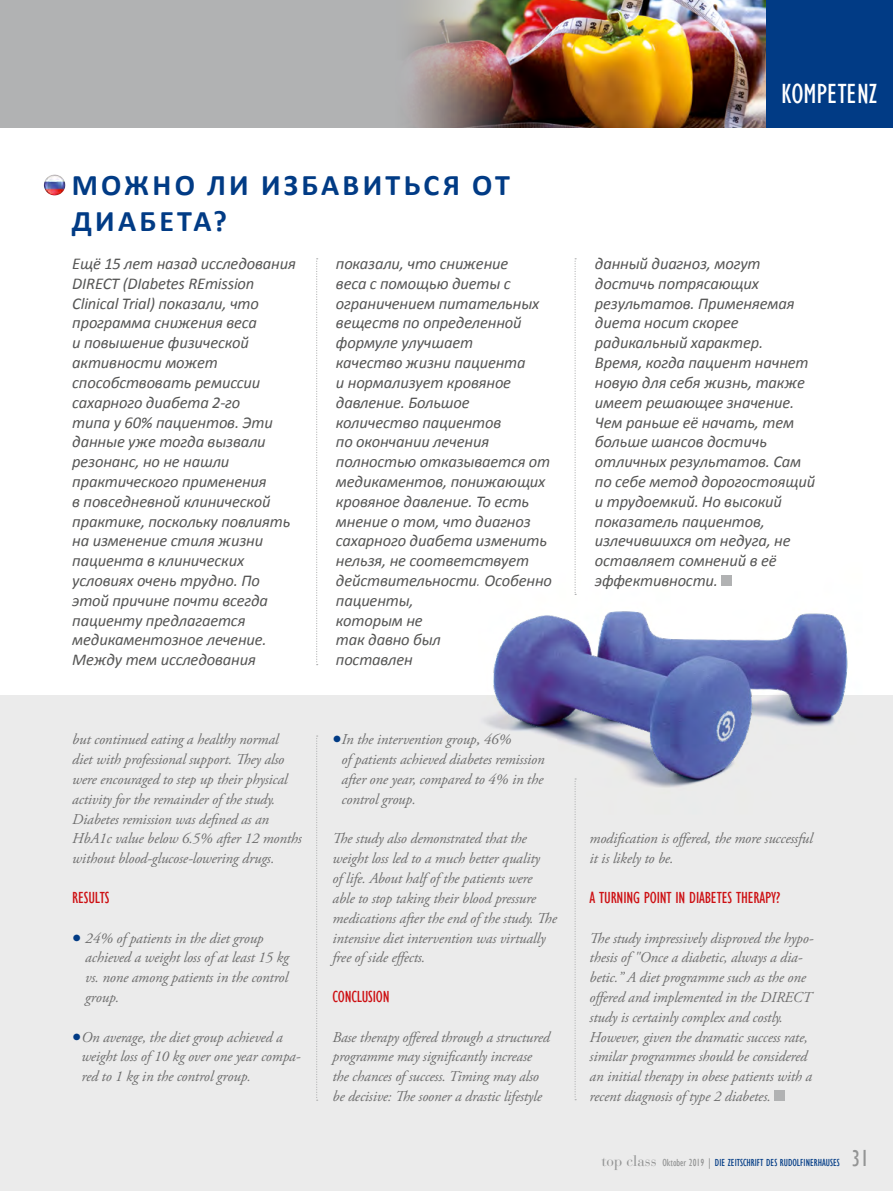
<style>
.page{position:relative;width:893px;height:1191px;background:#fff}
.page>*{position:absolute;margin:0;border:0;box-sizing:border-box;transform-origin:0 0}
.t1{font:700 30px/36px "Calibri";letter-spacing:.11em;color:#013b85}
.t2{font:28.5px "Gill Sans Condensed";color:#fff}
.t3{font:23.4px "Gill Sans Condensed";color:#939494}
.t4{font:italic 16.5px/19.8px "Calibri";letter-spacing:-.01em;color:#565655}
.t5{font:16.5px "Gill Sans Condensed";letter-spacing:-.01em;color:#cd1013}
.t6{font:italic 15px/19.8px "Adobe Garamond Pro";letter-spacing:-.01em;color:#6e6e6e}
.t7{font:10.5px "Gill Sans Condensed";color:#013b85}
.s1{font-style:normal;font-size:24px;color:#013b85}
.s2{font-family:"Bauer Bodoni";font-size:15px;color:#939494}
.s3{color:#939494}
</style>
<div class="page">
<div style="left:0;top:695px;width:893px;height:496px;background:#ebebeb"></div>
<div style="left:0;top:0;width:765px;height:128px;background:#b1b2b3"></div>
<div style="left:765px;top:0;width:128px;height:128px;background:#013b85"></div>
<img style="left:44px;top:174px;width:21px;height:21px;border-radius:11px">
<div style="left:774px;top:1090px;width:11px;height:11px;background:#b1b2b3"></div>
<svg style="left:316px;top:258px;width:2px;height:407px"></svg>
<svg style="left:574px;top:258px;width:2px;height:294px"></svg>
<svg style="left:574px;top:814px;width:2px;height:286px"></svg>
<svg style="left:316px;top:735px;width:2px;height:365px"></svg>
<img style="left:409px;top:0;width:356px;height:128px">
<img style="left:484px;top:552px;width:364px;height:261px">
<h1 class="t1" style="left:72px;top:167px;width:440px">МОЖНО ЛИ ИЗБАВИТЬСЯ ОТ<br>ДИАБЕТА?</h1>
<h2 class="t2" style="left:781px;top:79px;width:97px">KOMPETENZ</h2>
<p class="t4" style="left:72px;top:253px;width:225px">Ещё 15 лет назад исследования<br>DIRECT (DIabetes REmission<br>Clinical Trial) показали, что программа снижения веса<br>и повышение физической активности может способствовать ремиссии сахарного диабета 2-го<br>типа у 60% пациентов. Эти данные уже тогда вызвали резонанс, но не нашли практического применения<br>в повседневной клинической практике, поскольку повлиять на изменение стиля жизни пациента в клинических условиях очень трудно. По этой причине почти всегда пациенту предлагается медикаментозное лечение.<br>Между тем исследования</p>
<p class="t4" style="left:336px;top:253px;width:218px">показали, что снижение<br>веса с помощью диеты с ограничением питательных веществ по определенной формуле улучшает<br>качество жизни пациента<br>и нормализует кровяное давление. Большое количество пациентов<br>по окончании лечения полностью отказывается от медикаментов, понижающих кровяное давление. То есть мнение о том, что диагноз сахарного диабета изменить нельзя, не соответствует действительности. Особенно пациенты,<br>которым не<br>так давно был<br>поставлен</p>
<p class="t4" style="left:595px;top:253px;width:222px">данный диагноз, могут достичь потрясающих результатов. Применяемая диета носит скорее радикальный характер.<br>Время, когда пациент начнет новую для себя жизнь, также имеет решающее значение.<br>Чем раньше её начать, тем больше шансов достичь отличных результатов. Сам по себе метод дорогостоящий и трудоемкий. Но высокий показатель пациентов, излечившихся от недуга, не оставляет сомнений в её эффективности.</p>
<p class="t6" style="left:72px;top:730px;width:231px">but continued eating a healthy normal diet with professional support. They also were encouraged to step up their physical activity for the remainder of the study.<br>Diabetes remission was defined as an HbA1c value below 6.5% after 12 months without blood-glucose-lowering drugs.</p>
<p class="t5" style="left:72px;top:888px;width:39px">RESULTS</p>
<p class="t6" style="left:85px;top:928px;width:205px;text-indent:-13px"><span class="s1">•</span> 24% of patients in the diet group achieved a weight loss of at least 15 kg vs. none among patients in the control group.</p>
<p class="t6" style="left:81px;top:1027px;width:221px;text-indent:-9px"><span class="s1">•</span>On average, the diet group achieved a weight loss of 10 kg over one year compa&shy;red to 1 kg in the control group.</p>
<p class="t6" style="left:342px;top:730px;width:205px;text-indent:-9px"><span class="s1">•</span>In the intervention group, 46%<br>of patients achieved diabetes remission after one year, compared to 4% in the control group.</p>
<p class="t6" style="left:333px;top:829px;width:226px">The study also demonstrated that the weight loss led to a much better quality<br>of life. About half of the patients were able to stop taking their blood pressure medications after the end of the study. The intensive diet intervention was virtually free of side effects.</p>
<p class="t5" style="left:333px;top:987px;width:59px">CONCLUSION</p>
<p class="t6" style="left:333px;top:1027px;width:219px">Base therapy offered through a structured programme may significantly increase the chances of success. Timing may also be decisive: The sooner a drastic lifestyle</p>
<p class="t6" style="left:590px;top:829px;width:225px">modification is offered, the more successful it is likely to be.</p>
<p class="t5" style="left:590px;top:888px;width:192px">A TURNING POINT IN DIABETES THERAPY?</p>
<p class="t6" style="left:590px;top:928px;width:225px">The study impressively disproved the hypo&shy;thesis of "Once a diabetic, always a dia&shy;betic.” A diet programme such as the one offered and implemented in the DIRECT study is certainly complex and costly.<br>However, given the dramatic success rate, similar programmes should be considered an initial therapy in obese patients with a recent diagnosis of type 2 diabetes.</p>
<p class="t7" style="left:602px;top:1156px;width:240px"><span class="s2">top class</span> <span class="s3">Oktober 2019 |</span> DIE ZEITSCHRIFT DES RUDOLFINERHAUSES</p>
<h3 class="t3" style="left:852px;top:1145px;width:19px">31</h3>
</div>
